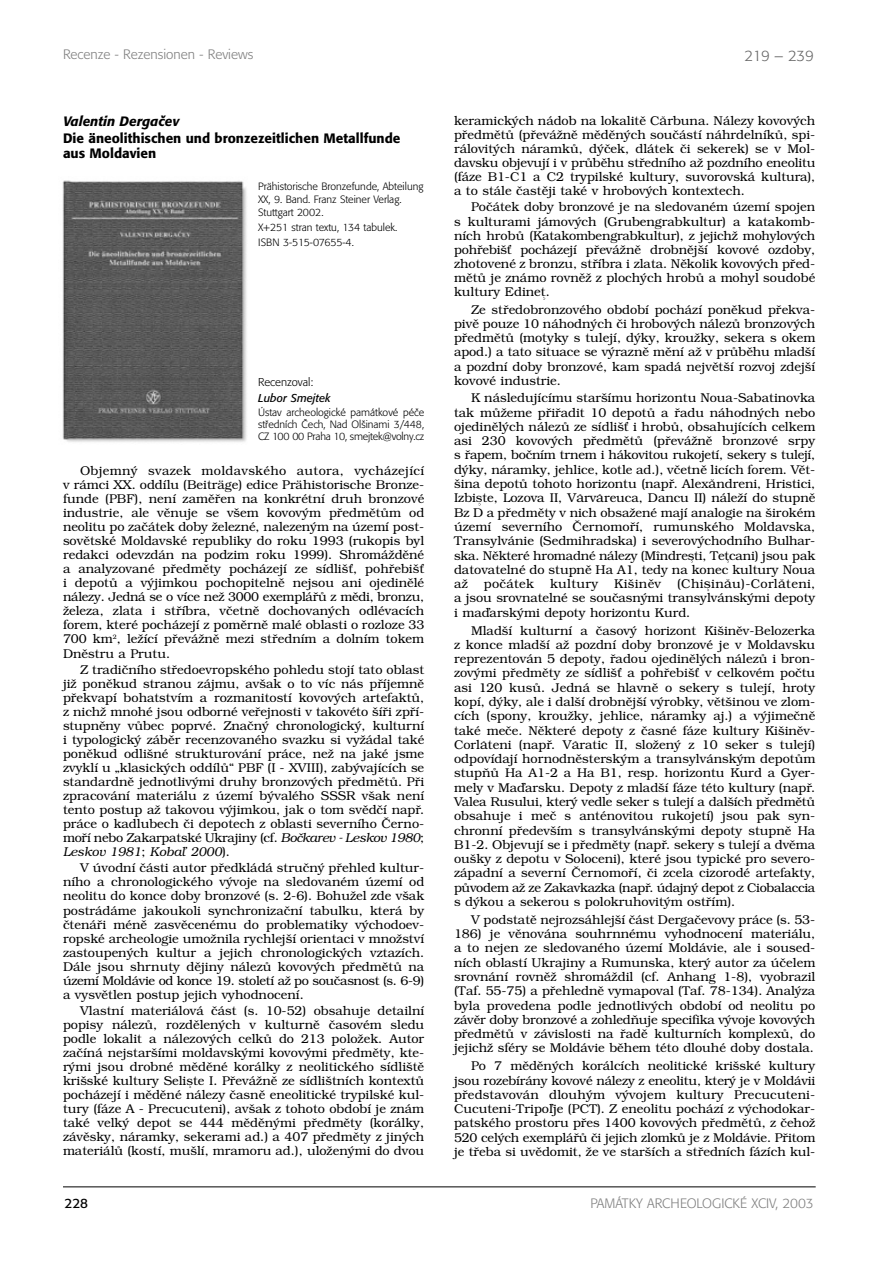
<style>
.page{position:relative;width:893px;height:1263px;background:#fff}
.page>*{position:absolute;margin:0;border:0;box-sizing:border-box;transform-origin:0 0}
.t1{font:300 15px "Formata CE";letter-spacing:-.02em;color:#666}
.t2{font:500 13.5px/15px "Formata CE";color:#000}
.t3{font:300 13.5px "Formata CE";color:#808080}
.t4{font:italic 500 13.5px "Formata CE";color:#000}
.t5{font:13.5px "Formata";color:#000}
.t6{font:300 12.75px/14.2px "Bookman CE";color:#000;text-align:justify}
.t7{font:italic 11.25px "Formata CE";color:#000}
.t8{font:300 11.25px "Formata CE";color:#000}
.t9{font:300 10.5px/12.8px "Formata CE";color:#000}
.s1{font-style:italic}
.s2{font-family:"Bookman"}
.s3{font-family:"Bookman";font-size:13.5px}
</style>
<div class="page">
<hr style="left:63px;top:1186px;width:753px;height:1px;background:#000">
<img style="left:62px;top:180px;width:185px;height:262px">
<p class="t3" style="left:63px;top:48px;width:192px">Recenze - Rezensionen - Reviews</p>
<p class="t1" style="left:744px;top:50px;width:71px">219 – 239</p>
<p class="t4" style="left:63px;top:115px;width:118px">Valentin Dergaãev</p>
<p class="t2" style="left:63px;top:132px;width:339px">Die äneolithischen und bronzezeitlichen Metallfunde aus Moldavien</p>
<p class="t9" style="left:258px;top:181px;width:167px">Prähistorische Bronzefunde, Abteilung<br>XX, 9. Band. Franz Steiner Verlag.<br>Stuttgart 2002.</p>
<p class="t9" style="left:258px;top:221px;width:141px;line-height:14.9px">X+251 stran textu, 134 tabulek.<br>ISBN 3-515-07655-4.</p>
<p class="t8" style="left:258px;top:377px;width:57px">Recenzoval:</p>
<p class="t7" style="left:258px;top:393px;width:74px">Lubor Smejtek</p>
<p class="t9" style="left:258px;top:407px;width:168px;line-height:12px;text-align:justify">Ústav archeologické památkové péãe stfiedních âech, Nad Ol‰inami 3/448, CZ 100 00 Praha 10, smejtek@volny.cz</p>
<p class="t6" style="left:63px;top:465px;width:363px;text-indent:17px">Objemný svazek moldavského autora, vycházející v rámci XX. oddílu (Beiträge) edice Prähistorische Bronze&shy;funde (PBF), není zaměřen na konkrétní druh bronzové industrie, ale věnuje se všem kovovým předmětům od neolitu po začátek doby železné, nalezeným na území post&shy;sovětské Moldavské republiky do roku 1993 (rukopis byl redakci odevzdán na podzim roku 1999). Shromážděné a analyzované předměty pocházejí ze sídlišť, pohřebišť i depotů a výjimkou pochopitelně nejsou ani ojedinělé nálezy. Jedná se o více než 3000 exemplářů z mědi, bronzu, železa, zlata i stříbra, včetně dochovaných odlévacích forem, které pocházejí z poměrně malé oblasti o rozloze 33<br>700 km<sup>2</sup>, ležící převážně mezi středním a dolním tokem Dněstru a Prutu.</p>
<p class="t6" style="left:63px;top:663px;width:363px;text-indent:17px">Z tradičního středoevropského pohledu stojí tato oblast již poněkud stranou zájmu, avšak o to víc nás příjemně překvapí bohatstvím a rozmanitostí kovových artefaktů, z nichž mnohé jsou odborné veřejnosti v takovéto šíři zpří&shy;stupněny vůbec poprvé. Značný chronologický, kulturní i typologický záběr recenzovaného svazku si vyžádal také poněkud odlišné strukturování práce, než na jaké jsme zvyklí u „klasických oddílů“ PBF (I - XVIII), zabývajících se standardně jednotlivými druhy bronzových předmětů. Při zpracování materiálu z území bývalého SSSR však není tento postup až takovou výjimkou, jak o tom svědčí např. práce o kadlubech či depotech z oblasti severního Černo&shy;moří nebo Zakarpatské Ukrajiny (cf. <span class="s1">Bočkarev - Leskov 1980</span>; <span class="s1">Leskov 1981</span>; <span class="s1">Kobaľ 2000</span>).</p>
<p class="t6" style="left:63px;top:862px;width:363px;text-indent:17px">V úvodní části autor předkládá stručný přehled kultur&shy;ního a chronologického vývoje na sledovaném území od neolitu do konce doby bronzové (s. 2-6). Bohužel zde však postrádáme jakoukoli synchronizační tabulku, která by čtenáři méně zasvěcenému do problematiky východoev&shy;ropské archeologie umožnila rychlejší orientaci v množství zastoupených kultur a jejich chronologických vztazích.<br>Dále jsou shrnuty dějiny nálezů kovových předmětů na území Moldávie od konce 19. století až po současnost (s. 6-9) a vysvětlen postup jejich vyhodnocení.</p>
<p class="t6" style="left:63px;top:1005px;width:363px;text-indent:17px">Vlastní materiálová část (s. 10-52) obsahuje detailní popisy nálezů, rozdělených v kulturně časovém sledu podle lokalit a nálezových celků do 213 položek. Autor začíná nejstaršími moldavskými kovovými předměty, kte&shy;rými jsou drobné měděné korálky z neolitického sídliště krišské kultury Seli<span class="s2">s</span>te I. Převážně ze sídlištních kontextů pocházejí i měděné nálezy časně eneolitické trypilské kul&shy;tury (fáze A - Precucuteni), avšak z tohoto období je znám také velký depot se 444 měděnými předměty (korálky, závěsky, náramky, sekerami ad.) a 407 předměty z jiných materiálů (kostí, mušlí, mramoru ad.), uloženými do dvou</p>
<p class="t6" style="left:454px;top:115px;width:363px">keramických nádob na lokalitě C<span class="s3">å</span>rbuna. Nálezy kovových předmětů (převážně měděných součástí náhrdelníků, spi&shy;rálovitých náramků, dýček, dlátek či sekerek) se v Mol&shy;davsku objevují i v průběhu středního až pozdního eneolitu (fáze B1-C1 a C2 trypilské kultury, suvorovská kultura), a to stále častěji také v hrobových kontextech.</p>
<p class="t6" style="left:454px;top:201px;width:363px;text-indent:17px">Počátek doby bronzové je na sledovaném území spojen s kulturami jámových (Grubengrabkultur) a katakomb&shy;ních hrobů (Katakombengrabkultur), z jejichž mohylových pohřebišť pocházejí převážně drobnější kovové ozdoby, zhotovené z bronzu, stříbra i zlata. Několik kovových před&shy;mětů je známo rovněž z plochých hrobů a mohyl soudobé kultury Edinet.</p>
<p class="t6" style="left:454px;top:303px;width:363px;text-indent:17px">Ze středobronzového období pochází poněkud překva&shy;pivě pouze 10 náhodných či hrobových nálezů bronzových předmětů (motyky s tulejí, dýky, kroužky, sekera s okem apod.) a tato situace se výrazně mění až v průběhu mladší a pozdní doby bronzové, kam spadá největší rozvoj zdejší kovové industrie.</p>
<p class="t6" style="left:454px;top:392px;width:363px;text-indent:17px">K následujícímu staršímu horizontu Noua-Sabatinovka tak můžeme přiřadit 10 depotů a řadu náhodných nebo ojedinělých nálezů ze sídlišť i hrobů, obsahujících celkem asi 230 kovových předmětů (převážně bronzové srpy s řapem, bočním trnem i hákovitou rukojetí, sekery s tulejí, dýky, náramky, jehlice, kotle ad.), včetně licích forem. Vět&shy;šina depotů tohoto horizontu (např. Alex<span class="s3">å</span>ndreni, Hristici, Izbiste, Lozova II, V<span class="s3">å</span>rv<span class="s3">å</span>reuca, Dancu II) náleží do stupně Bz D a předměty v nich obsažené mají analogie na širokém území severního Černomoří, rumunského Moldavska, Transylvánie (Sedmihradska) i severovýchodního Bulhar&shy;ska. Některé hromadné nálezy (M<span class="s2">î</span>ndresti, Tetcani) jsou pak datovatelné do stupně Ha A1, tedy na konec kultury Noua až počátek kultury Kišiněv (Chi<span class="s3">s</span>in<span class="s3">å</span>u)-Corl<span class="s3">å</span>teni, a jsou srovnatelné se současnými transylvánskými depoty i maďarskými depoty horizontu Kurd.</p>
<p class="t6" style="left:454px;top:624px;width:363px;text-indent:17px">Mladší kulturní a časový horizont Kišiněv-Belozerka z konce mladší až pozdní doby bronzové je v Moldavsku reprezentován 5 depoty, řadou ojedinělých nálezů i bron&shy;zovými předměty ze sídlišť a pohřebišť v celkovém počtu asi 120 kusů. Jedná se hlavně o sekery s tulejí, hroty kopí, dýky, ale i další drobnější výrobky, většinou ve zlom&shy;cích (spony, kroužky, jehlice, náramky aj.) a výjimečně také meče. Některé depoty z časné fáze kultury Kišiněv-Corl<span class="s3">å</span>teni (např. V<span class="s3">å</span>ratic II, složený z 10 seker s tulejí) odpovídají hornodněsterským a transylvánským depotům stupňů Ha A1-2 a Ha B1, resp. horizontu Kurd a Gyer&shy;mely v Maďarsku. Depoty z mladší fáze této kultury (např.<br>Valea Rusului, který vedle seker s tulejí a dalších předmětů obsahuje i meč s anténovitou rukojetí) jsou pak syn&shy;chronní především s transylvánskými depoty stupně Ha B1-2. Objevují se i předměty (např. sekery s tulejí a dvěma oušky z depotu v Soloceni), které jsou typické pro severo&shy;západní a severní Černomoří, či zcela cizorodé artefakty, původem až ze Zakavkazka (např. údajný depot z Ciobalaccia s dýkou a sekerou s polokruhovitým ostřím).</p>
<p class="t6" style="left:454px;top:914px;width:363px;text-indent:17px">V podstatě nejrozsáhlejší část Dergačevovy práce (s. 53- 186) je věnována souhrnnému vyhodnocení materiálu, a to nejen ze sledovaného území Moldávie, ale i soused&shy;ních oblastí Ukrajiny a Rumunska, který autor za účelem srovnání rovněž shromáždil (cf. Anhang 1-8), vyobrazil (Taf. 55-75) a přehledně vymapoval (Taf. 78-134). Analýza byla provedena podle jednotlivých období od neolitu po závěr doby bronzové a zohledňuje specifika vývoje kovových předmětů v závislosti na řadě kulturních komplexů, do jejichž sféry se Moldávie během této dlouhé doby dostala.</p>
<p class="t6" style="left:454px;top:1060px;width:363px;text-indent:17px">Po 7 měděných korálcích neolitické krišské kultury jsou rozebírány kovové nálezy z eneolitu, který je v Moldávii představován dlouhým vývojem kultury Precucuteni-Cucuteni-Tripoľje (PCT). Z eneolitu pochází z východokar&shy;patského prostoru přes 1400 kovových předmětů, z čehož 520 celých exemplářů či jejich zlomků je z Moldávie. Přitom je třeba si uvědomit, že ve starších a středních fázích kul-</p>
<p class="t5" style="left:65px;top:1197px;width:25px">228</p>
<p class="t3" style="left:590px;top:1197px;width:225px">PAMÁTKY ARCHEOLOGICKÉ XCIV, 2003</p>
</div>
